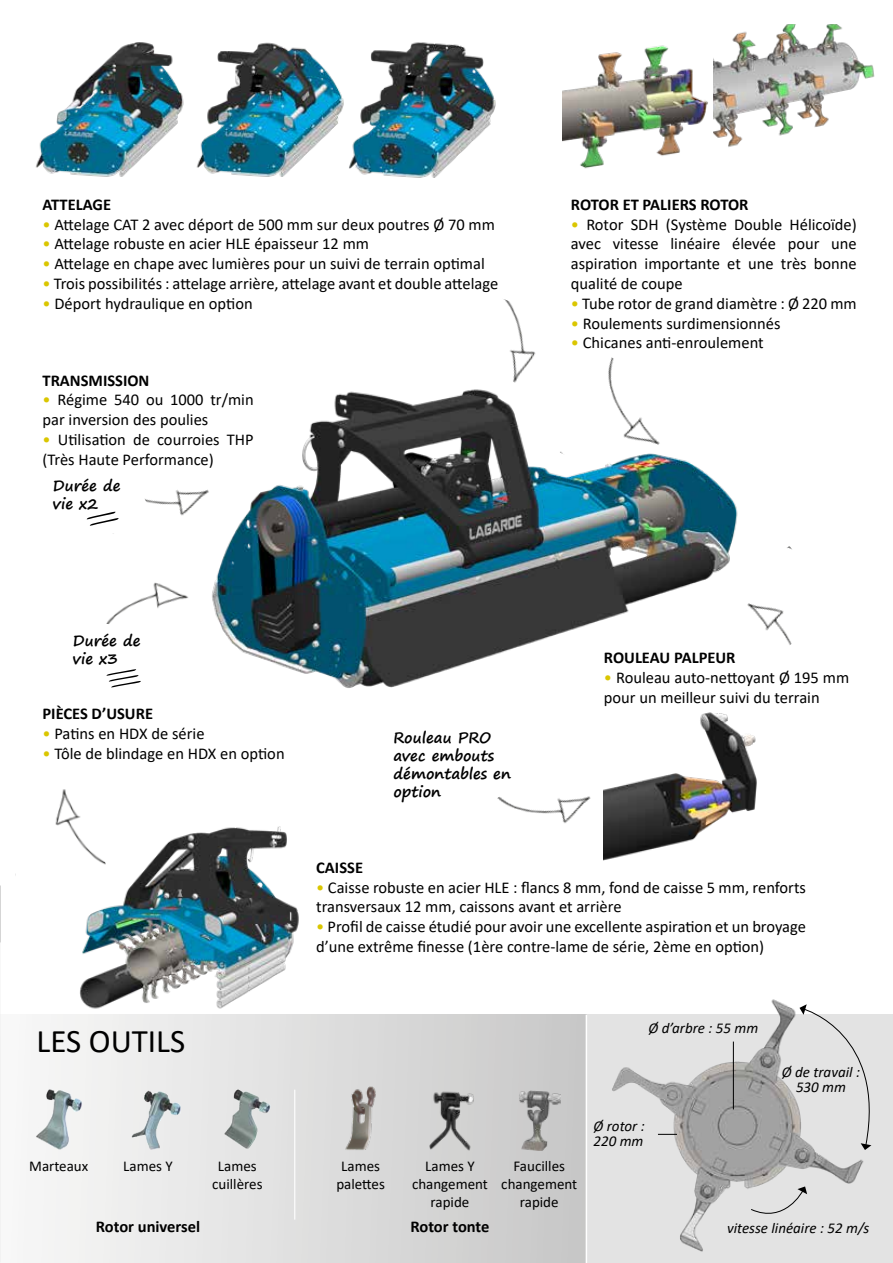
<style>
.page{position:relative;width:893px;height:1263px;background:#fff}
.page>*{position:absolute;margin:0;border:0;box-sizing:border-box;transform-origin:0 0}
.t1{font:33px "Calibri";color:#000}
.t2{font:16.5px/19.8px "Calibri";color:#000}
.t3{font:700 16.5px "Calibri";color:#000}
.t4{font:15px/18px "Calibri";color:#000;text-align:center}
.t5{font:700 15px/18px "Segoe Print";color:#000}
.t6{font:italic 15px/15px "Calibri";color:#000}
.s1{color:#dac600}
</style>
<div class="page">
<div style="left:0;top:1015px;width:594px;height:248px;background:linear-gradient(to right,#f9f9f9,#c7c6c6)"></div>
<div style="left:587px;top:1015px;width:306px;height:248px;background:#e3e3e3"></div>
<img style="left:583px;top:999px;width:281px;height:264px">
<hr style="left:733px;top:1041px;width:1px;height:68px;background:#000">
<svg style="left:658px;top:1134px;width:19px;height:1px"></svg>
<svg style="left:750px;top:1186px;width:57px;height:38px"></svg>
<img style="left:36px;top:42px;width:148px;height:135px">
<img style="left:216px;top:391px;width:522px;height:297px">
<img style="left:463px;top:299px;width:83px;height:116px">
<img style="left:375px;top:42px;width:121px;height:136px">
<img style="left:196px;top:42px;width:179px;height:135px">
<img style="left:632px;top:712px;width:125px;height:143px">
<img style="left:11px;top:826px;width:356px;height:215px">
<img style="left:106px;top:533px;width:110px;height:91px">
<img style="left:130px;top:435px;width:118px;height:132px">
<svg style="left:106px;top:669px;width:35px;height:18px"></svg>
<img style="left:546px;top:357px;width:153px;height:144px">
<svg style="left:87px;top:512px;width:32px;height:14px"></svg>
<img style="left:497px;top:782px;width:135px;height:103px">
<img style="left:11px;top:789px;width:95px;height:96px">
<img style="left:130px;top:1089px;width:51px;height:62px">
<img style="left:223px;top:1084px;width:49px;height:66px">
<img style="left:35px;top:1085px;width:49px;height:66px">
<img style="left:518px;top:1090px;width:43px;height:60px">
<img style="left:344px;top:1086px;width:33px;height:67px">
<img style="left:428px;top:1087px;width:46px;height:66px">
<hr style="left:294px;top:1090px;width:1px;height:129px;background:#fff">
<img style="left:711px;top:546px;width:81px;height:122px">
<hr style="left:586px;top:1015px;width:1px;height:248px;background:#fff">
<svg style="left:799px;top:1004px;width:88px;height:146px"></svg>
<img style="left:562px;top:45px;width:152px;height:124px">
<img style="left:714px;top:24px;width:161px;height:123px">
<p class="t3" style="left:43px;top:193px;width:70px">ATTELAGE</p>
<p class="t2" style="left:43px;top:214px;width:454px"><span class="s1">•</span> Attelage CAT 2 avec déport de 500 mm sur deux poutres Ø 70 mm</p>
<p class="t2" style="left:43px;top:233px;width:328px"><span class="s1">•</span> Attelage robuste en acier HLE épaisseur 12 mm</p>
<p class="t2" style="left:43px;top:253px;width:444px"><span class="s1">•</span> Attelage en chape avec lumières pour un suivi de terrain optimal</p>
<p class="t2" style="left:43px;top:273px;width:457px"><span class="s1">•</span> Trois possibilités : attelage arrière, attelage avant et double attelage</p>
<p class="t2" style="left:43px;top:293px;width:212px"><span class="s1">•</span> Déport hydraulique en option</p>
<p class="t3" style="left:43px;top:368px;width:109px">TRANSMISSION</p>
<p class="t2" style="left:43px;top:389px;width:213px"><span class="s1">•</span> Régime 540 ou 1000 tr/min par inversion des poulies</p>
<p class="t2" style="left:43px;top:429px;width:213px"><span class="s1">•</span> Utilisation de courroies THP (Très Haute Performance)</p>
<p class="t5" style="left:53px;top:476px;width:69px">Durée de vie x2</p>
<p class="t5" style="left:73px;top:631px;width:69px">Durée de vie x3</p>
<p class="t3" style="left:43px;top:702px;width:112px">PIÈCES D’USURE</p>
<p class="t2" style="left:43px;top:723px;width:164px"><span class="s1">•</span> Patins en HDX de série</p>
<p class="t2" style="left:43px;top:743px;width:244px"><span class="s1">•</span> Tôle de blindage en HDX en option</p>
<p class="t5" style="left:393px;top:728px;width:119px">Rouleau PRO avec embouts démontables en option</p>
<p class="t3" style="left:571px;top:193px;width:179px">ROTOR ET PALIERS ROTOR</p>
<p class="t2" style="left:571px;top:214px;width:287px;text-align:justify"><span class="s1">•</span> Rotor SDH (Système Double Hélicoïde) avec vitesse linéaire élevée pour une aspiration importante et une très bonne qualité de coupe</p>
<p class="t2" style="left:571px;top:293px;width:287px"><span class="s1">•</span> Tube rotor de grand diamètre : Ø 220 mm</p>
<p class="t2" style="left:571px;top:313px;width:211px"><span class="s1">•</span> Roulements surdimensionnés</p>
<p class="t2" style="left:571px;top:332px;width:194px"><span class="s1">•</span> Chicanes anti-enroulement</p>
<p class="t3" style="left:604px;top:646px;width:133px">ROULEAU PALPEUR</p>
<p class="t2" style="left:604px;top:667px;width:247px"><span class="s1">•</span> Rouleau auto-nettoyant Ø 195 mm pour un meilleur suivi du terrain</p>
<h1 class="t1" style="left:37px;top:1018px;width:150px">LES OUTILS</h1>
<p class="t3" style="left:316px;top:856px;width:48px">CAISSE</p>
<p class="t2" style="left:316px;top:877px;width:491px"><span class="s1">•</span> Caisse robuste en acier HLE : flancs 8 mm, fond de caisse 5 mm, renforts transversaux 12 mm, caissons avant et arrière</p>
<p class="t2" style="left:316px;top:916px;width:491px"><span class="s1">•</span> Profil de caisse étudié pour avoir une excellente aspiration et un broyage d’une extrême finesse (1ère contre-lame de série, 2ème en option)</p>
<p class="t6" style="left:648px;top:1020px;width:111px">Ø d’arbre : 55 mm</p>
<p class="t6" style="left:594px;top:1118px;width:53px">Ø rotor :<br>220 mm</p>
<p class="t6" style="left:782px;top:1063px;width:80px;text-align:center">Ø de travail :<br>530 mm</p>
<p class="t4" style="left:29px;top:1157px;width:61px">Marteaux</p>
<p class="t4" style="left:123px;top:1157px;width:51px">Lames Y</p>
<p class="t4" style="left:212px;top:1157px;width:52px">Lames cuillères</p>
<p class="t4" style="left:336px;top:1157px;width:50px">Lames palettes</p>
<p class="t4" style="left:412px;top:1157px;width:77px">Lames Y changement rapide</p>
<p class="t4" style="left:501px;top:1157px;width:77px">Faucilles changement rapide</p>
<p class="t3" style="left:96px;top:1214px;width:106px">Rotor universel</p>
<p class="t3" style="left:411px;top:1214px;width:80px">Rotor tonte</p>
<p class="t6" style="left:727px;top:1219px;width:144px">vitesse linéaire : 52 m/s</p>
</div>
